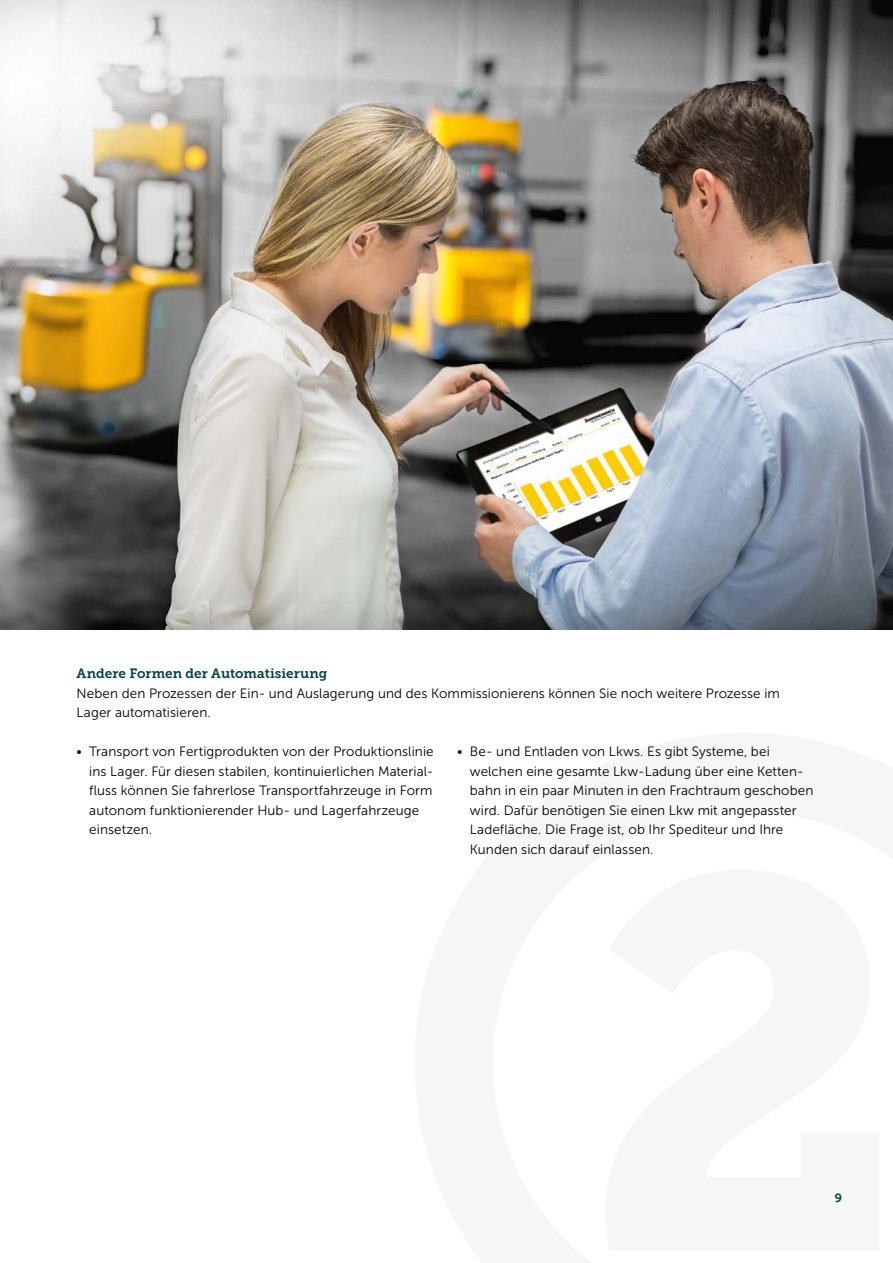
<style>
.page{position:relative;width:893px;height:1263px;background:#fff}
.page>*{position:absolute;margin:0;border:0;box-sizing:border-box;transform-origin:0 0}
.t1{font:13.5px/19.5px "Museo JH Sans 300";letter-spacing:.01em;color:#000}
.t2{font:13.5px "Museo JH Slab 700";letter-spacing:.005em;color:#00443d}
.t3{font:12px "Museo JH Slab 700";color:#00443d}
</style>
<div class="page">
<img style="left:0;top:0;width:893px;height:630px">
<p class="t2" style="left:77px;top:666px;width:252px">Andere Formen der Automatisierung</p>
<p class="t1" style="left:77px;top:683px;width:705px">Neben den Prozessen der Ein- und Auslagerung und des Kommissionierens können Sie noch weitere Prozesse im<br>Lager automatisieren.</p>
<p class="t1" style="left:89px;top:742px;width:346px;text-indent:-13px">• Transport von Fertigprodukten von der Produktionslinie ins Lager. Für diesen stabilen, kontinuierlichen Material&shy;fluss können Sie fahrerlose Transportfahrzeuge in Form autonom funktionierender Hub- und Lagerfahrzeuge einsetzen.</p>
<p class="t1" style="left:470px;top:742px;width:345px;text-indent:-13px">• Be- und Entladen von Lkws. Es gibt Systeme, bei welchen eine gesamte Lkw-Ladung über eine Ketten&shy;bahn in ein paar Minuten in den Frachtraum geschoben wird. Dafür benötigen Sie einen Lkw mit angepasster Ladefläche. Die Frage ist, ob Ihr Spediteur und Ihre Kunden sich darauf einlassen.</p>
<p class="t3" style="left:835px;top:1191px;width:9px">9</p>
</div>
